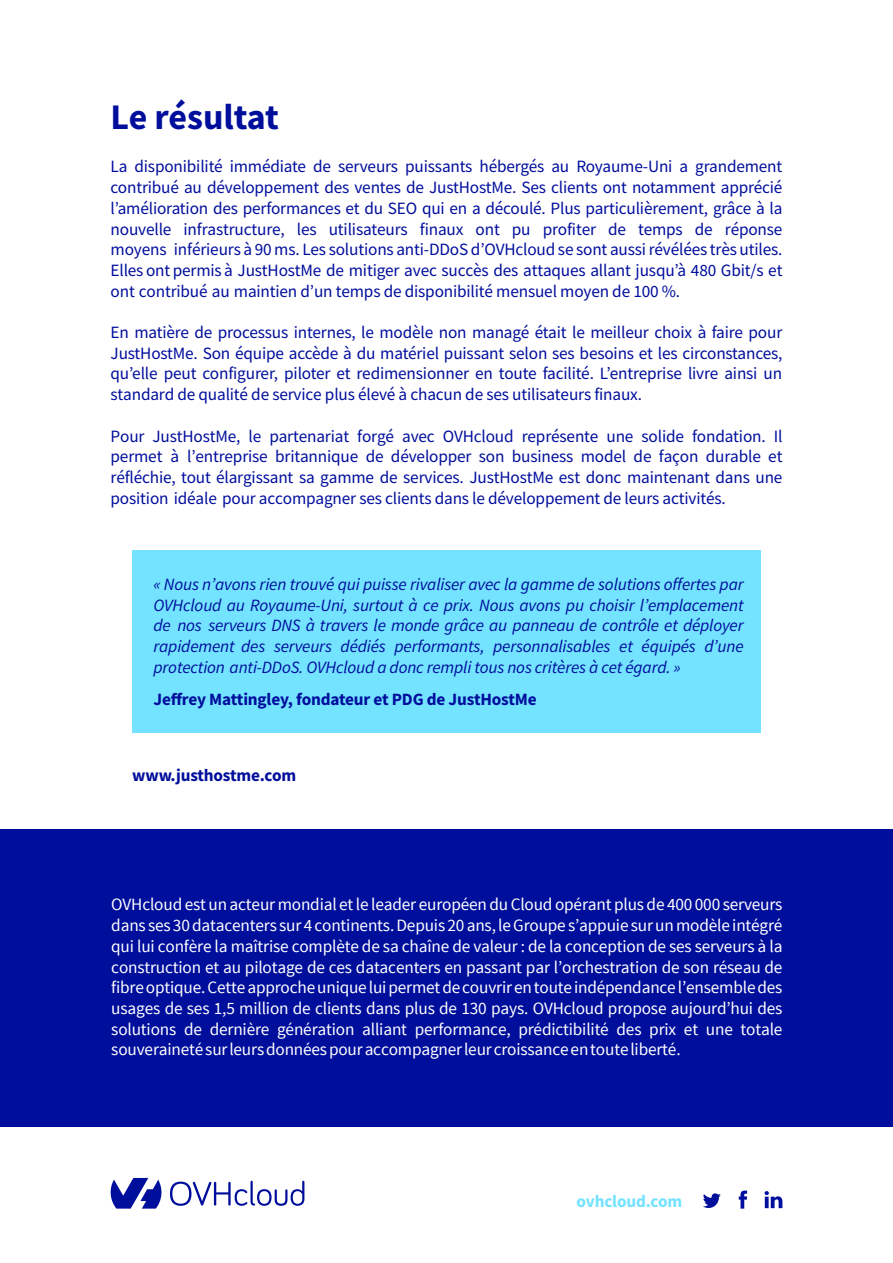
<style>
.page{position:relative;width:893px;height:1263px;background:#fff}
.page>*{position:absolute;margin:0;border:0;box-sizing:border-box;transform-origin:0 0}
.t1{font:700 36px "Source Sans Pro";letter-spacing:-.005em;color:#000e9c}
.t2{font:17.25px/20.7px "Source Sans Pro";letter-spacing:-.01em;color:#000e9c;text-align:justify}
.t3{font:17.25px/20.7px "Source Sans Pro";letter-spacing:-.01em;color:#fff;text-align:justify}
.t4{font:italic 17.25px/20.7px "Source Sans Pro";letter-spacing:-.01em;color:#000e9c;text-align:justify}
.t5{font:700 17.25px "Source Sans Pro";letter-spacing:-.01em;color:#000e9c}
.t6{font:700 17.25px "Source Sans Pro";letter-spacing:-.01em;color:#73e3ff}
</style>
<div class="page">
<svg style="left:110px;top:1178px;width:52px;height:30px"></svg>
<svg style="left:170px;top:1181px;width:134px;height:25px"></svg>
<svg style="left:739px;top:1190px;width:8px;height:18px"></svg>
<svg style="left:765px;top:1191px;width:17px;height:17px"></svg>
<svg style="left:703px;top:1193px;width:18px;height:15px"></svg>
<div style="left:0;top:829px;width:893px;height:298px;background:#000e9c"></div>
<div style="left:132px;top:550px;width:629px;height:182px;background:#73e3ff"></div>
<h1 class="t1" style="left:111px;top:93px;width:170px">Le résultat</h1>
<p class="t2" style="left:111px;top:156px;width:673px">La disponibilité immédiate de serveurs puissants hébergés au Royaume-Uni a grandement contribué au développement des ventes de JustHostMe. Ses clients ont notamment apprécié l’amélioration des performances et du SEO qui en a découlé. Plus particulièrement, grâce à la nouvelle infrastructure, les utilisateurs finaux ont pu profiter de temps de réponse moyens inférieurs à 90 ms. Les solutions anti-DDoS d’OVHcloud se sont aussi révélées très utiles.<br>Elles ont permis à JustHostMe de mitiger avec succès des attaques allant jusqu’à 480 Gbit/s et ont contribué au maintien d’un temps de disponibilité mensuel moyen de 100 %.</p>
<p class="t2" style="left:111px;top:322px;width:673px">En matière de processus internes, le modèle non managé était le meilleur choix à faire pour JustHostMe. Son équipe accède à du matériel puissant selon ses besoins et les circonstances, qu’elle peut configurer, piloter et redimensionner en toute facilité. L’entreprise livre ainsi un standard de qualité de service plus élevé à chacun de ses utilisateurs finaux.</p>
<p class="t2" style="left:111px;top:425px;width:673px">Pour JustHostMe, le partenariat forgé avec OVHcloud représente une solide fondation. Il permet à l’entreprise britannique de développer son business model de façon durable et réfléchie, tout élargissant sa gamme de services. JustHostMe est donc maintenant dans une position idéale pour accompagner ses clients dans le développement de leurs activités.</p>
<p class="t4" style="left:153px;top:574px;width:592px">« Nous n’avons rien trouvé qui puisse rivaliser avec la gamme de solutions offertes par OVHcloud au Royaume-Uni, surtout à ce prix. Nous avons pu choisir l’emplacement de nos serveurs DNS à travers le monde grâce au panneau de contrôle et déployer rapidement des serveurs dédiés performants, personnalisables et équipés d’une protection anti-DDoS. OVHcloud a donc rempli tous nos critères à cet égard. »</p>
<p class="t5" style="left:153px;top:688px;width:385px">Jeffrey Mattingley, fondateur et PDG de JustHostMe</p>
<p class="t5" style="left:132px;top:763px;width:165px">www.justhostme.com</p>
<p class="t3" style="left:111px;top:895px;width:673px">OVHcloud est un acteur mondial et le leader européen du Cloud opérant plus de 400 000 serveurs dans ses 30 datacenters sur 4 continents. Depuis 20 ans, le Groupe s’appuie sur un modèle intégré qui lui confère la maîtrise complète de sa chaîne de valeur : de la conception de ses serveurs à la construction et au pilotage de ces datacenters en passant par l’orchestration de son réseau de fibre optique. Cette approche unique lui permet de couvrir en toute indépendance l’ensemble des usages de ses 1,5 million de clients dans plus de 130 pays. OVHcloud propose aujourd’hui des solutions de dernière génération alliant performance, prédictibilité des prix et une totale souveraineté sur leurs données pour accompagner leur croissance en toute liberté.</p>
<p class="t6" style="left:577px;top:1190px;width:107px">ovhcloud.com</p>
</div>
